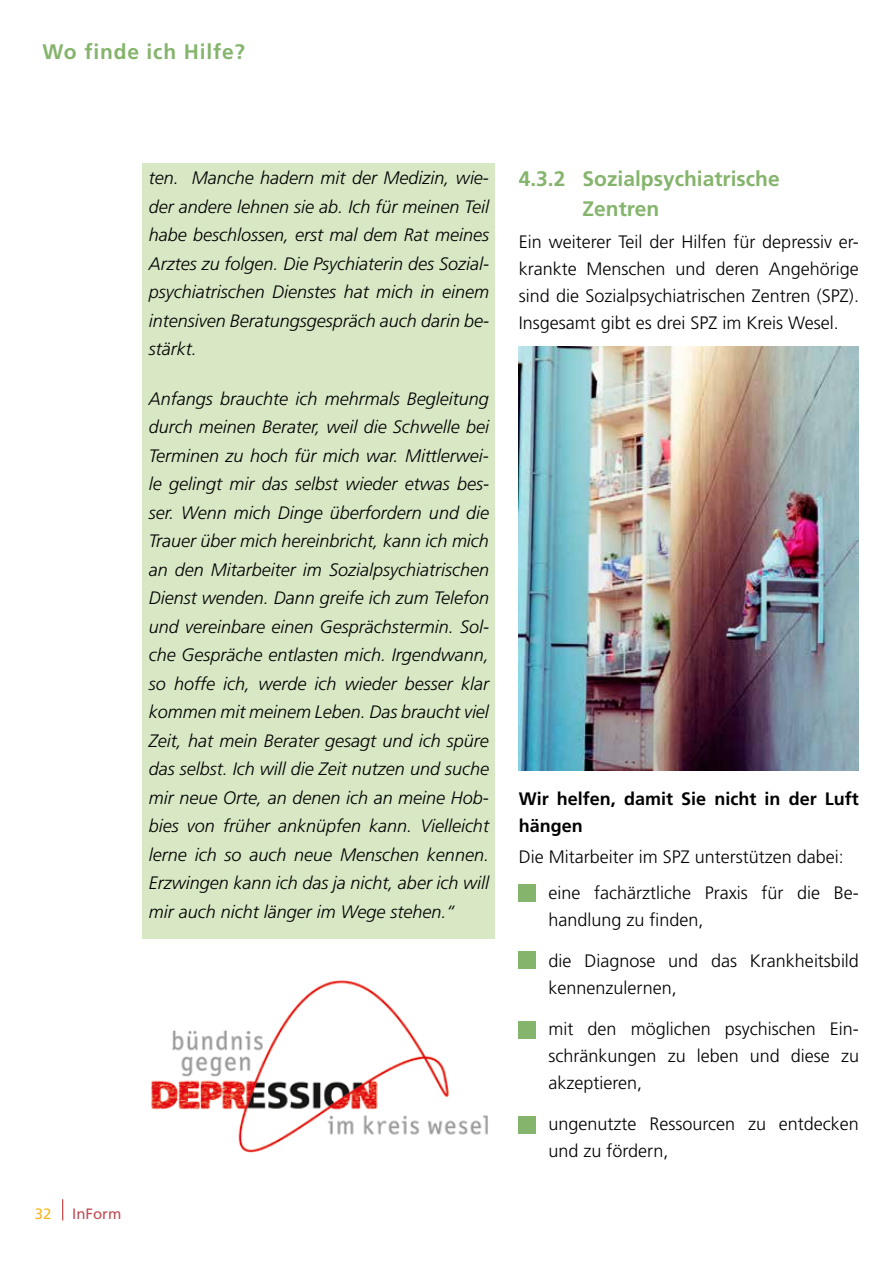
<style>
.page{position:relative;width:893px;height:1263px;background:#fff}
.page>*{position:absolute;margin:0;border:0;box-sizing:border-box;transform-origin:0 0}
.t1{font:700 21px/30px "Frutiger";color:#85b46c}
.t2{font:700 21px "Frutiger";letter-spacing:.04em;color:#85b46c}
.t3{font:italic 300 18px/28.5px "Frutiger";color:#000;text-align:justify}
.t4{font:300 18px/27px "Frutiger";color:#000}
.t5{font:700 18px/27px "Frutiger";color:#000}
.t6{font:15px "Frutiger";color:#bf4e56}
.t7{font:15px "Frutiger";color:#fab721}
</style>
<div class="page">
<div style="left:142px;top:164px;width:353px;height:775px;background:#d8e8c5"></div>
<div style="left:519px;top:884px;width:17px;height:17px;background:#85b46c"></div>
<div style="left:519px;top:951px;width:17px;height:17px;background:#85b46c"></div>
<div style="left:519px;top:1022px;width:17px;height:17px;background:#85b46c"></div>
<div style="left:519px;top:1116px;width:17px;height:17px;background:#85b46c"></div>
<img style="left:519px;top:347px;width:340px;height:424px">
<img style="left:151px;top:980px;width:337px;height:173px">
<svg style="left:62px;top:1199px;width:1px;height:21px"></svg>
<p class="t2" style="left:43px;top:39px;width:204px">Wo finde ich Hilfe?</p>
<p class="t3" style="left:149px;top:164px;width:342px">ten. Manche hadern mit der Medizin, wie&shy;der andere lehnen sie ab. Ich für meinen Teil habe beschlossen, erst mal dem Rat meines Arztes zu folgen. Die Psychiaterin des Sozial&shy;psychiatrischen Dienstes hat mich in einem intensiven Beratungsgespräch auch darin be&shy;stärkt.</p>
<p class="t3" style="left:149px;top:384px;width:342px">Anfangs brauchte ich mehrmals Begleitung durch meinen Berater, weil die Schwelle bei Terminen zu hoch für mich war. Mittlerwei&shy;le gelingt mir das selbst wieder etwas bes&shy;ser. Wenn mich Dinge überfordern und die Trauer über mich hereinbricht, kann ich mich an den Mitarbeiter im Sozialpsychiatrischen Dienst wenden. Dann greife ich zum Telefon und vereinbare einen Gesprächstermin. Sol&shy;che Gespräche entlasten mich. Irgendwann, so hoffe ich, werde ich wieder besser klar kommen mit meinem Leben. Das braucht viel Zeit, hat mein Berater gesagt und ich spüre das selbst. Ich will die Zeit nutzen und suche mir neue Orte, an denen ich an meine Hob&shy;bies von früher anknüpfen kann. Vielleicht lerne ich so auch neue Menschen kennen.<br>Erzwingen kann ich das ja nicht, aber ich will mir auch nicht länger im Wege stehen.“</p>
<p class="t7" style="left:35px;top:1204px;width:18px">32</p>
<p class="t6" style="left:72px;top:1204px;width:51px">InForm</p>
<h3 class="t1" style="left:583px;top:164px;width:199px;text-indent:-64px">4.3.2 Sozialpsychiatrische<br>Zentren</h3>
<p class="t4" style="left:519px;top:228px;width:342px;text-align:justify">Ein weiterer Teil der Hilfen für depressiv er&shy;krankte Menschen und deren Angehörige sind die Sozialpsychiatrischen Zentren (SPZ).<br>Insgesamt gibt es drei SPZ im Kreis Wesel.</p>
<h4 class="t5" style="left:519px;top:785px;width:342px">Wir helfen, damit Sie nicht in der Luft hängen</h4>
<p class="t4" style="left:549px;top:839px;width:312px;line-height:35.5px;text-indent:-30px">Die Mitarbeiter im SPZ unterstützen dabei: eine fachärztliche Praxis für die Be-</p>
<p class="t4" style="left:549px;top:906px;width:157px">handlung zu fnden,</p>
<p class="t4" style="left:549px;top:947px;width:312px">die Diagnose und das Krankheitsbild kennenzulernen,</p>
<p class="t4" style="left:549px;top:1015px;width:312px;text-align:justify">mit den möglichen psychischen Ein&shy;schränkungen zu leben und diese zu akzeptieren,</p>
<p class="t4" style="left:549px;top:1110px;width:312px">ungenutzte Ressourcen zu entdecken und zu fördern,</p>
</div>
